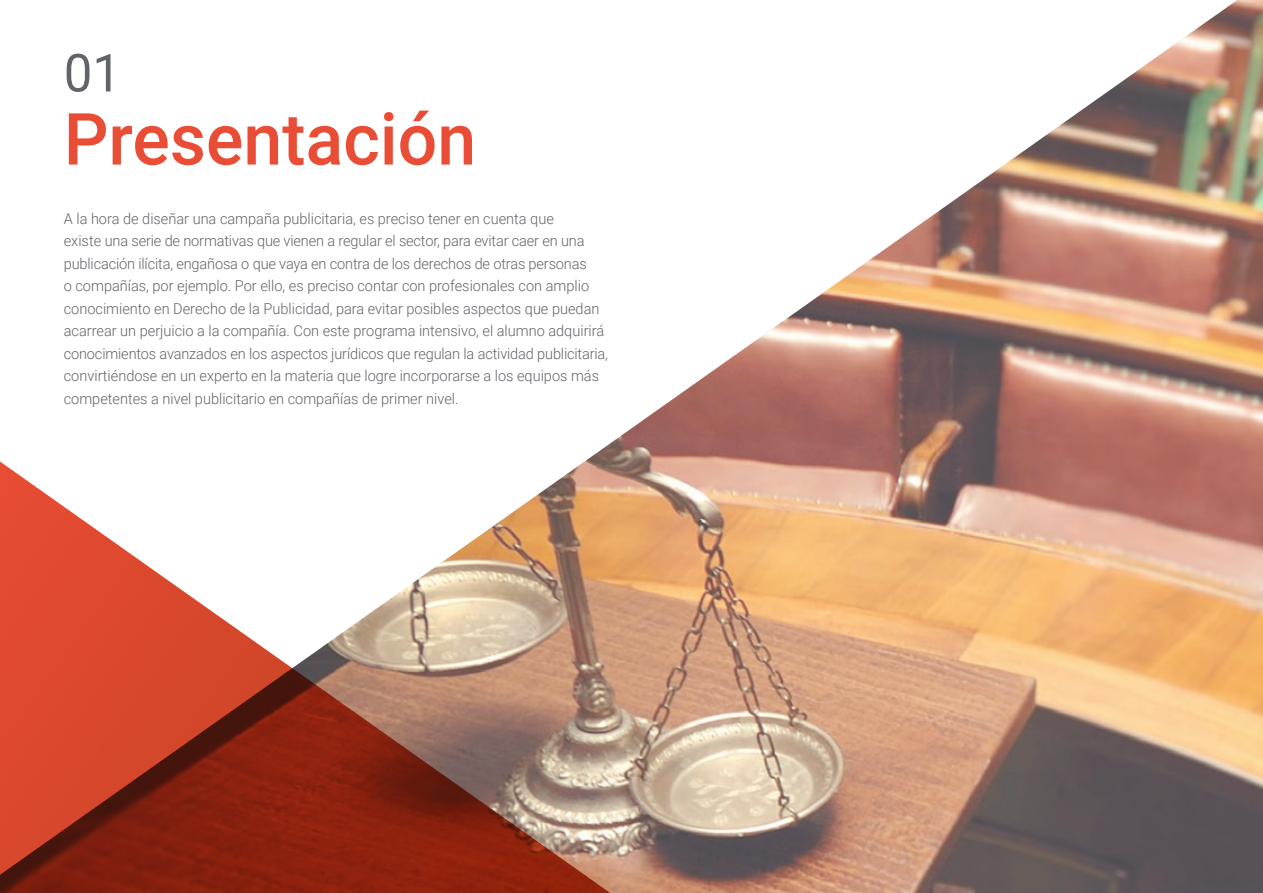
<style>
.page{position:relative;width:1263px;height:893px;background:#fff}
.page>*{position:absolute;margin:0;border:0;box-sizing:border-box;transform-origin:0 0}
.t1{font:500 72px "Roboto";color:#e94d35}
.t2{font:52.5px "Roboto";color:#61646a}
.t3{font:300 15px/22.5px "Roboto";color:#61646a}
</style>
<div class="page">
<img style="left:606px;top:0;width:657px;height:893px">
<svg style="left:0;top:446px;width:640px;height:447px"></svg>
<h2 class="t2" style="left:64px;top:36px;width:59px">01</h2>
<h1 class="t1" style="left:64px;top:89px;width:414px">Presentación</h1>
<p class="t3" style="left:64px;top:207px;width:546px">A la hora de diseñar una campaña publicitaria, es preciso tener en cuenta que<br>existe una serie de normativas que vienen a regular el sector, para evitar caer en una publicación ilícita, engañosa o que vaya en contra de los derechos de otras personas<br>o compañías, por ejemplo. Por ello, es preciso contar con profesionales con amplio conocimiento en Derecho de la Publicidad, para evitar posibles aspectos que puedan acarrear un perjuicio a la compañía. Con este programa intensivo, el alumno adquirirá conocimientos avanzados en los aspectos jurídicos que regulan la actividad publicitaria, convirtiéndose en un experto en la materia que logre incorporarse a los equipos más competentes a nivel publicitario en compañías de primer nivel.</p>
</div>
